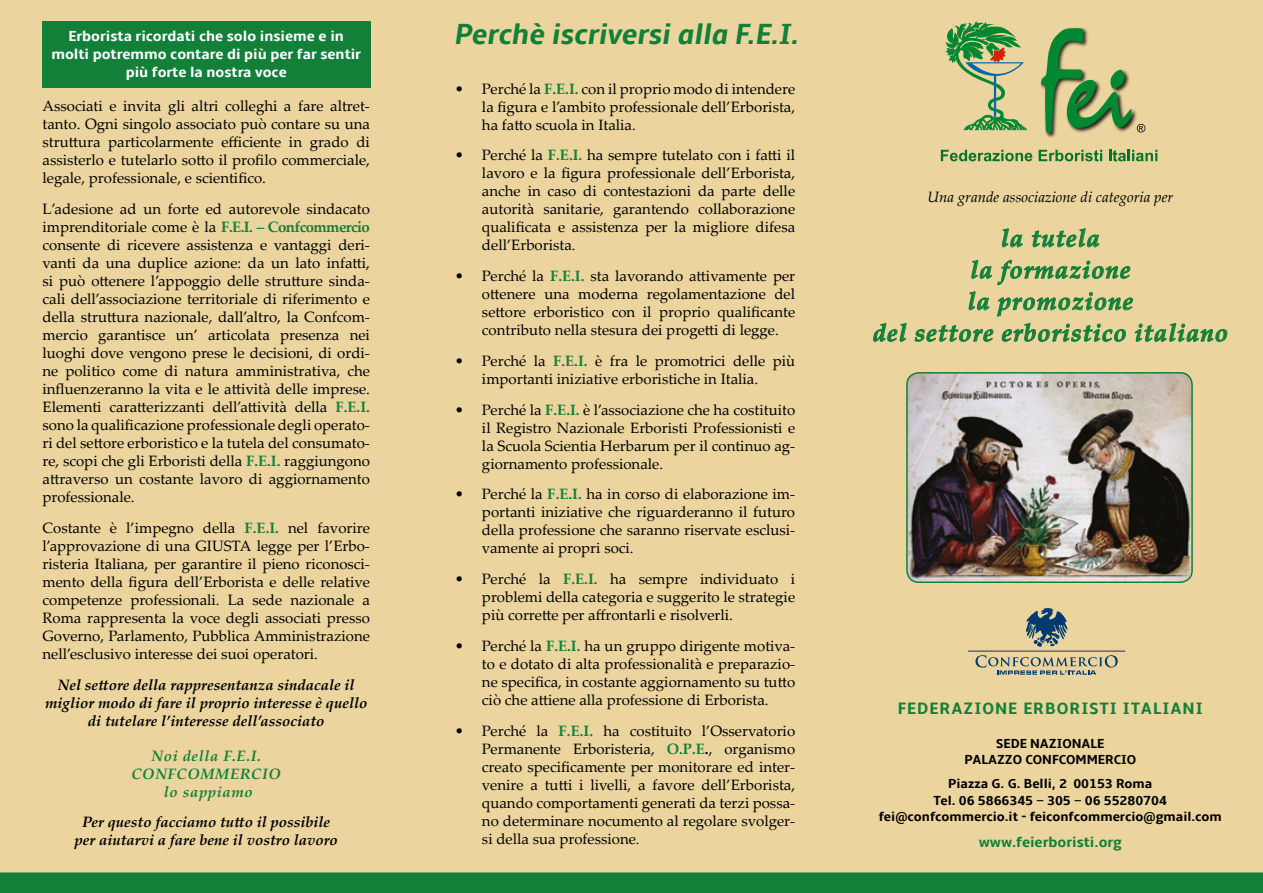
<style>
.page{position:relative;width:1263px;height:893px;background:#ebd49d}
.page>*{position:absolute;margin:0;border:0;box-sizing:border-box;transform-origin:0 0}
.t1{font:italic 700 30px "Amble";color:#128039}
.t2{font:italic 700 24px/31.5px "Palatino Linotype";letter-spacing:.04em;color:#128039;text-align:center}
.t3{font:700 16.95px "Amble";letter-spacing:.06em;color:#128039}
.t4{font:15px/18px "Palatino Linotype";color:#000;text-align:justify}
.t5{font:italic 700 15px/18px "Palatino Linotype";color:#000;text-align:center}
.t6{font:700 15px/18px "Amble";color:#fff;text-align:center}
.t7{font:italic 700 15px/18px "Palatino Linotype";letter-spacing:.04em;color:#128039;text-align:center}
.t8{font:italic 15px "Palatino Linotype";color:#000}
.t9{font:700 15px "Amble";color:#128039}
.t10{font:700 13.5px/16.2px "Amble";color:#000;text-align:center}
.s1{font-weight:700;color:#128039}
.s2{font-weight:700}
</style>
<div class="page">
<div style="left:42px;top:21px;width:328px;height:66px;background:#128039"></div>
<svg style="left:1002px;top:228px;width:21px;height:20px"></svg>
<svg style="left:1031px;top:228px;width:69px;height:20px"></svg>
<svg style="left:971px;top:260px;width:160px;height:25px"></svg>
<svg style="left:968px;top:291px;width:22px;height:20px"></svg>
<svg style="left:997px;top:292px;width:136px;height:25px"></svg>
<svg style="left:873px;top:323px;width:34px;height:19px"></svg>
<svg style="left:914px;top:325px;width:80px;height:17px"></svg>
<svg style="left:1001px;top:323px;width:125px;height:19px"></svg>
<svg style="left:1134px;top:323px;width:93px;height:19px"></svg>
<img style="left:908px;top:374px;width:283px;height:207px">
<div style="left:906px;top:372px;width:287px;height:211px;border:2px solid #128039;border-radius:12px"></div>
<svg style="left:1026px;top:608px;width:42px;height:39px"></svg>
<svg style="left:975px;top:655px;width:143px;height:20px"></svg>
<hr style="left:968px;top:651px;width:157px;height:1px;background:#003b70">
<svg style="left:945px;top:21px;width:82px;height:109px"></svg>
<svg style="left:941px;top:150px;width:91px;height:11px"></svg>
<svg style="left:1039px;top:150px;width:63px;height:11px"></svg>
<svg style="left:1109px;top:150px;width:48px;height:11px"></svg>
<img style="left:1040px;top:27px;width:41px;height:111px">
<svg style="left:1041px;top:28px;width:104px;height:105px"></svg>
<div style="left:0;top:872px;width:1263px;height:21px;background:#128039"></div>
<p class="t6" style="left:51px;top:27px;width:311px">Erborista ricordati che solo insieme e in molti potremmo contare di più per far sentir più forte la nostra voce</p>
<p class="t4" style="left:43px;top:97px;width:329px">Associati e invita gli altri colleghi a fare altret&shy;tanto. Ogni singolo associato può contare su una struttura particolarmente efficiente in grado di assisterlo e tutelarlo sotto il profilo commerciale, legale, professionale, e scientifico.</p>
<p class="t4" style="left:43px;top:199px;width:329px">L’adesione ad un forte ed autorevole sindacato imprenditoriale come è la <span class="s1">F.E.I. – Confcommercio </span>consente di ricevere assistenza e vantaggi deri&shy;vanti da una duplice azione: da un lato infatti, si può ottenere l’appoggio delle strutture sinda&shy;cali dell’associazione territoriale di riferimento e della struttura nazionale, dall’altro, la Confcom&shy;mercio garantisce un’ articolata presenza nei luoghi dove vengono prese le decisioni, di ordi&shy;ne politico come di natura amministrativa, che influenzeranno la vita e le attività delle imprese.<br>Elementi caratterizzanti dell’attività della <span class="s1">F.E.I. </span>sono la qualificazione professionale degli operato&shy;ri del settore erboristico e la tutela del consumato&shy;re, scopi che gli Erboristi della <span class="s1">F.E.I.</span> raggiungono attraverso un costante lavoro di aggiornamento professionale.</p>
<p class="t4" style="left:43px;top:518px;width:329px">Costante è l’impegno della <span class="s1">F.E.I.</span> nel favorire l’approvazione di una GIUSTA legge per l’Erbo&shy;risteria Italiana, per garantire il pieno riconosci&shy;mento della figura dell’Erborista e delle relative competenze professionali. La sede nazionale a Roma rappresenta la voce degli associati presso Governo, Parlamento, Pubblica Amministrazione nell’esclusivo interesse dei suoi operatori.</p>
<p class="t5" style="left:45px;top:675px;width:324px">Nel settore della rappresentanza sindacale il miglior modo di fare il proprio interesse è quello di tutelare l’interesse dell’associato</p>
<p class="t7" style="left:131px;top:746px;width:151px">Noi della F.E.I.<br>CONFCOMMERCIO lo sappiamo</p>
<p class="t5" style="left:74px;top:813px;width:265px">Per questo facciamo tutto il possibile per aiutarvi a fare bene il vostro lavoro</p>
<h1 class="t1" style="left:455px;top:17px;width:346px">Perchè iscriversi alla F.E.I.</h1>
<p class="t4" style="left:482px;top:79px;width:315px;text-indent:-27px">• Perché la <span class="s1">F.E.I.</span> con il proprio modo di intendere la figura e l’ambito professionale dell’Erborista, ha fatto scuola in Italia.</p>
<p class="t4" style="left:482px;top:146px;width:315px;text-indent:-27px">• Perché la <span class="s1">F.E.I.</span> ha sempre tutelato con i fatti il lavoro e la figura professionale dell’Erborista, anche in caso di contestazioni da parte delle autorità sanitarie, garantendo collaborazione qualificata e assistenza per la migliore difesa dell’Erborista.</p>
<p class="t4" style="left:482px;top:266px;width:315px;text-indent:-27px">• Perché la <span class="s1">F.E.I.</span> sta lavorando attivamente per ottenere una moderna regolamentazione del settore erboristico con il proprio qualificante contributo nella stesura dei progetti di legge.</p>
<p class="t4" style="left:482px;top:351px;width:315px;text-indent:-27px">• Perché la <span class="s1">F.E.I.</span> è fra le promotrici delle più importanti iniziative erboristiche in Italia.</p>
<p class="t4" style="left:482px;top:400px;width:315px;text-indent:-27px">• Perché la <span class="s1">F.E.I.</span> è l’associazione che ha costituito il Registro Nazionale Erboristi Professionisti e la Scuola Scientia Herbarum per il continuo ag&shy;giornamento professionale.</p>
<p class="t4" style="left:482px;top:485px;width:315px;text-indent:-27px">• Perché la <span class="s1">F.E.I.</span> ha in corso di elaborazione im&shy;portanti iniziative che riguarderanno il futuro della professione che saranno riservate esclusi&shy;vamente ai propri soci.</p>
<p class="t4" style="left:482px;top:569px;width:315px;text-indent:-27px">• Perché la <span class="s1">F.E.I.</span> ha sempre individuato i problemi della categoria e suggerito le strategie più corrette per affrontarli e risolverli.</p>
<p class="t4" style="left:482px;top:636px;width:315px;text-indent:-27px">• Perché la <span class="s1">F.E.I.</span> ha un gruppo dirigente motiva&shy;to e dotato di alta professionalità e preparazio&shy;ne specifica, in costante aggiornamento su tutto ciò che attiene alla professione di Erborista.</p>
<p class="t4" style="left:482px;top:721px;width:315px;text-indent:-27px">• Perché la <span class="s1">F.E.I.</span> ha costituito l’Osservatorio Permanente Erboristeria, <span class="s1">O.P.E</span><span class="s2">.</span>, organismo creato specificamente per monitorare ed inter&shy;venire a tutti i livelli, a favore dell’Erborista, quando comportamenti generati da terzi possa&shy;no determinare nocumento al regolare svolger&shy;si della sua professione.</p>
<p class="t8" style="left:927px;top:186px;width:247px">Una grande associazione di categoria per</p>
<h2 class="t2" style="left:873px;top:222px;width:357px">la tutela<br>la formazione<br>la promozione<br>del settore erboristico italiano</h2>
<p class="t3" style="left:898px;top:699px;width:306px">FEDERAZIONE ERBORISTI ITALIANI</p>
<p class="t10" style="left:964px;top:735px;width:173px">SEDE NAZIONALE<br>PALAZZO CONFCOMMERCIO</p>
<p class="t10" style="left:879px;top:776px;width:344px">Piazza G. G. Belli, 2 00153 Roma<br>Tel. 06 5866345 – 305 – 06 55280704 fei@confcommercio.it - feiconfcommercio@gmail.com</p>
<p class="t9" style="left:979px;top:834px;width:145px">www.feierboristi.org</p>
</div>
